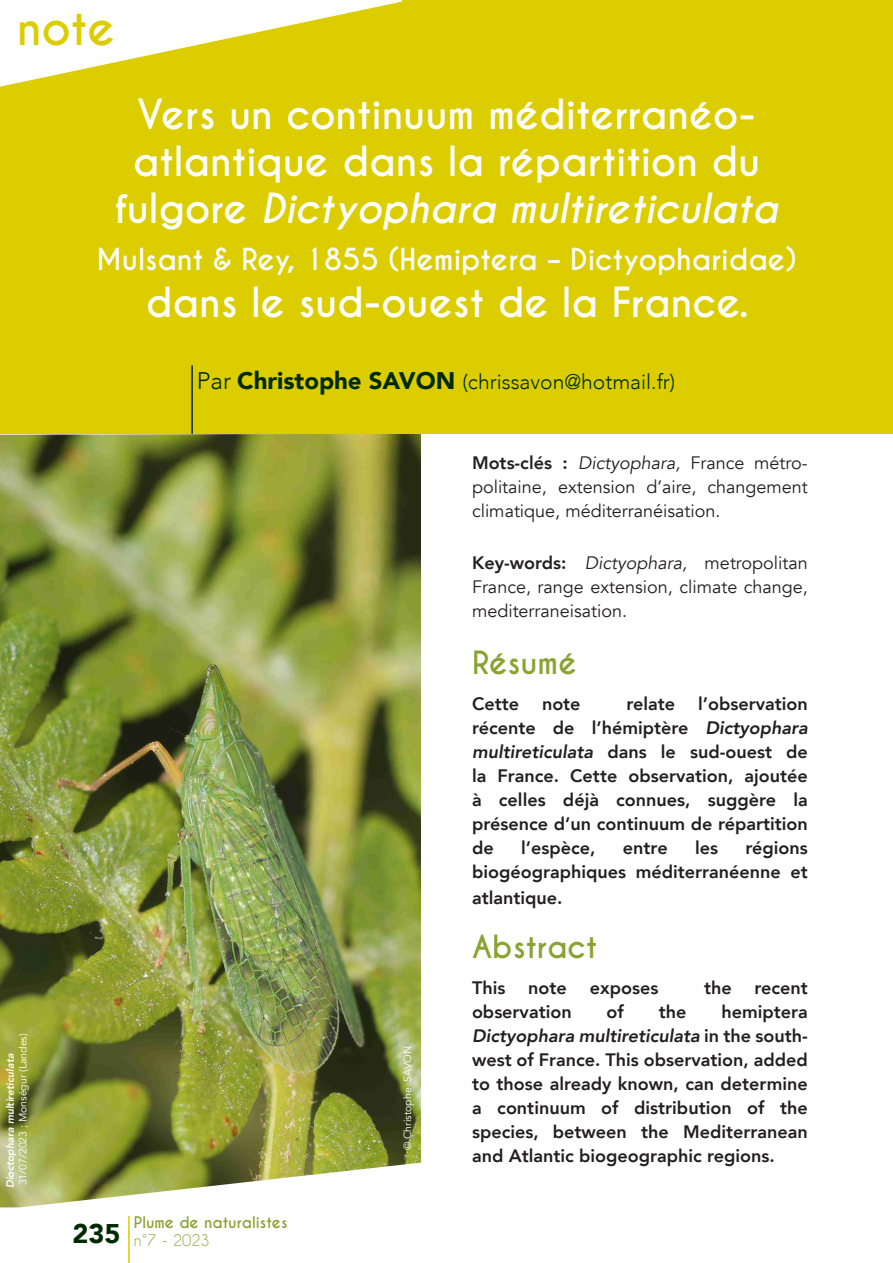
<style>
.page{position:relative;width:893px;height:1263px;background:#fff}
.page>*{position:absolute;margin:0;border:0;box-sizing:border-box;transform-origin:0 0}
.t1{font:700 45px "Caviar Dreams";color:#dbcd00}
.t2{font:700 39px "Caviar Dreams";color:#fff}
.t3{font:italic 700 39px "Caviar Dreams";color:#fff}
.t4{font:700 30px "Caviar Dreams";color:#87a330}
.t5{font:700 28.5px "Caviar Dreams";color:#fff}
.t6{font:900 27px "Avenir";color:#002b00}
.t7{font:300 21px "Avenir";color:#002b00}
.t8{font:800 18px/24px "Avenir";color:#231f20;text-align:justify}
.t9{font:18px/24px "Avenir";color:#231f20;text-align:justify}
.t10{font:700 15px "Caviar Dreams";color:#87a330}
.t11{font:15px "Caviar Dreams";color:#87a330}
.t12{font:10.5px "Avenir";color:#fff}
.t13{font:italic 800 10.5px "Avenir";color:#fff}
.s1{font-style:normal}
.s2{font-size:24px}
.s3{font-weight:900;font-size:24px}
.s4{font-weight:800}
.s5{font-style:italic}
</style>
<div class="page">
<hr style="left:128px;top:1216px;width:2px;height:47px;background:#dbcd00">
<img style="left:0;top:434px;width:421px;height:773px">
<div style="left:0;top:0;width:893px;height:434px;background:#dbcd00"></div>
<hr style="left:191px;top:365px;width:2px;height:69px;background:#002b00">
<hr style="left:892px;top:1083px;width:1px;height:95px;background:#dbcd00">
<svg style="left:0;top:0;width:402px;height:87px"></svg>
<p class="t1" style="left:17px;top:0;width:100px">note</p>
<p class="t2" style="left:137px;top:91px;width:620px">Vers un continuum méditerranéo-</p>
<p class="t2" style="left:133px;top:138px;width:629px">atlantique dans la répartition du</p>
<p class="t3" style="left:115px;top:185px;width:665px"><span class="s1">fulgore</span> Dictyophara multireticulata</p>
<p class="t5" style="left:97px;top:242px;width:701px">Mulsant &amp; Rey, 1855 (Hemiptera – Dictyopharidae)</p>
<p class="t2" style="left:146px;top:278px;width:604px">dans le sud-ouest de la France.</p>
<p class="t7" style="left:197px;top:370px;width:480px"><span class="s2">Par</span> <span class="s3">Christophe SAVON</span> (chrissavon@hotmail.fr)</p>
<p class="t12" style="left:17px;top:1185px;width:154px;rotate:-90deg">31/07/2023 ; Monségur (Landes)</p>
<p class="t13" style="left:4px;top:1188px;width:136px;rotate:-90deg">Dioctophara multireticulata</p>
<p class="t6" style="left:72px;top:1210px;width:49px">235</p>
<p class="t10" style="left:134px;top:1213px;width:155px">Plume de naturalistes</p>
<p class="t11" style="left:134px;top:1231px;width:77px">n°7 - 2023</p>
<p class="t12" style="left:401px;top:1150px;width:106px;rotate:-90deg">© Christophe SAVON</p>
<p class="t9" style="left:472px;top:451px;width:337px"><span class="s4">Mots-clés :</span> <span class="s5">Dictyophara,</span> France métro&shy;politaine, extension d’aire, changement climatique, méditerranéisation.</p>
<p class="t9" style="left:472px;top:551px;width:337px"><span class="s4">Key-words:</span> <span class="s5">Dictyophara,</span> metropolitan France, range extension, climate change, mediterraneisation.</p>
<p class="t4" style="left:472px;top:645px;width:106px">Résumé</p>
<p class="t8" style="left:472px;top:692px;width:49px">Cette</p>
<p class="t8" style="left:542px;top:692px;width:40px">note</p>
<p class="t8" style="left:627px;top:692px;width:50px">relate</p>
<p class="t8" style="left:472px;top:692px;width:337px;text-indent:226px">l’observation récente de l’hémiptère <span class="s5">Dictyophara multireticulata</span> dans le sud-ouest de la France. Cette observation, ajoutée à celles déjà connues, suggère la présence d’un continuum de répartition de</p>
<p class="t8" style="left:521px;top:836px;width:76px">l’espèce,</p>
<p class="t8" style="left:623px;top:836px;width:46px">entre</p>
<p class="t8" style="left:695px;top:836px;width:25px">les</p>
<p class="t8" style="left:472px;top:835px;width:337px;line-height:24.8px;text-indent:274px">régions biogéographiques méditerranéenne et atlantique.</p>
<p class="t4" style="left:472px;top:928px;width:127px">Abstract</p>
<p class="t8" style="left:472px;top:975px;width:35px">This</p>
<p class="t8" style="left:528px;top:975px;width:40px">note</p>
<p class="t8" style="left:590px;top:975px;width:70px">exposes</p>
<p class="t8" style="left:704px;top:975px;width:29px">the</p>
<p class="t8" style="left:755px;top:975px;width:55px">recent</p>
<p class="t8" style="left:472px;top:999px;width:101px">observation</p>
<p class="t8" style="left:607px;top:999px;width:19px">of</p>
<p class="t8" style="left:659px;top:999px;width:29px">the</p>
<p class="t8" style="left:472px;top:999px;width:337px;text-indent:250px">hemiptera <span class="s5">Dictyophara multireticulata</span> in the south&shy;west of France. This observation, added to those already known, can determine a continuum of distribution of the species, between the Mediterranean and Atlantic biogeographic regions.</p>
</div>
